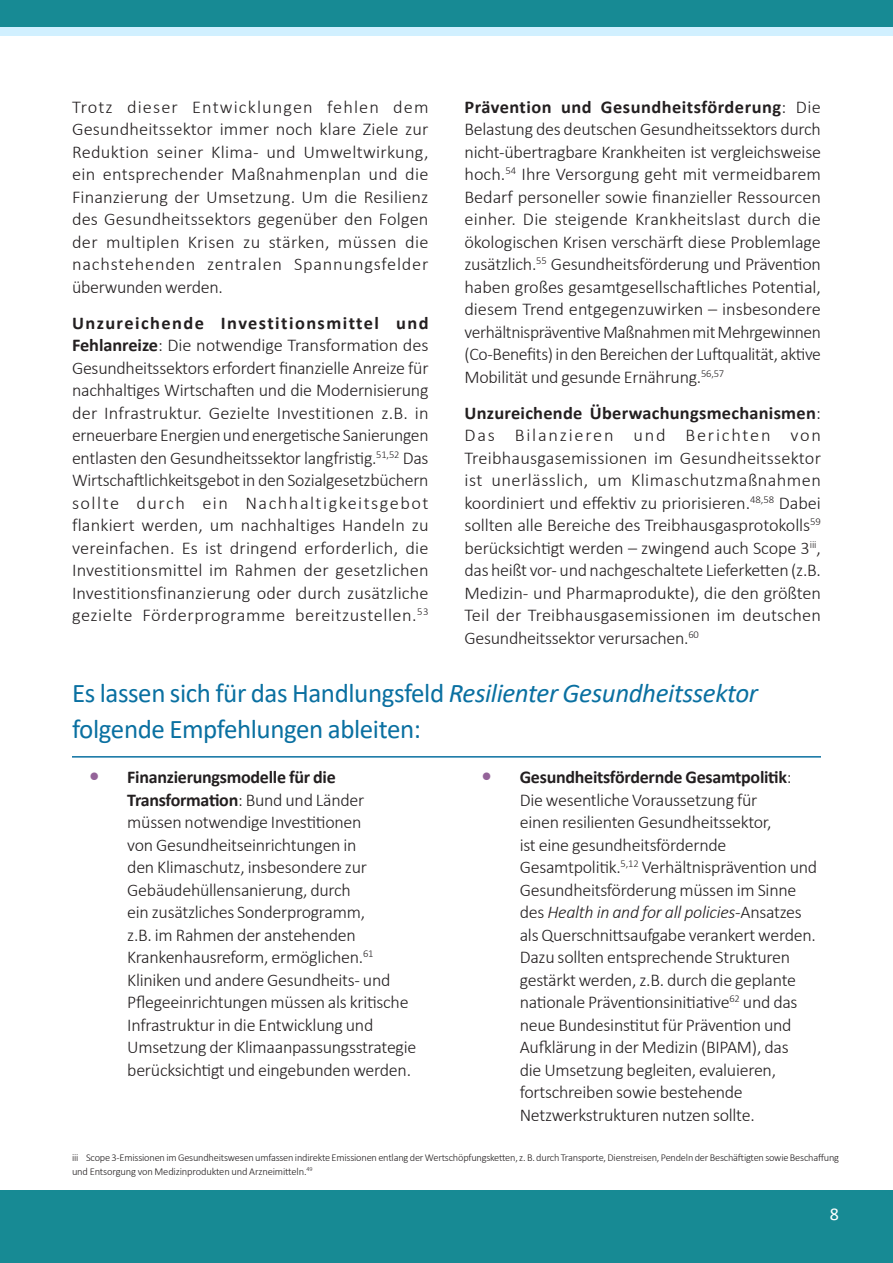
<style>
.page{position:relative;width:893px;height:1263px;background:#fff}
.page>*{position:absolute;margin:0;border:0;box-sizing:border-box;transform-origin:0 0}
.H3_Line{font:27px/36px "Calibri";letter-spacing:-.015em;color:#0a70a1}
.Body{font:300 18px/22.5px "Calibri";letter-spacing:-.015em;color:#231f20;text-align:justify}
.t1{font:18px "Calibri";color:#fff}
.Footnote{font:300 10.5px/13.5px "Calibri";letter-spacing:-.02em;color:#231f20}
.s1{font-weight:700}
.s2{font-style:italic}
.s3{font-weight:700;font-size:21px;color:#946399}
</style>
<div class="page">
<div style="left:0;top:0;width:893px;height:27px;background:#178a94"></div>
<div style="left:0;top:27px;width:893px;height:9px;background:#d1f0ff"></div>
<div style="left:0;top:1191px;width:893px;height:72px;background:#178a94"></div>
<hr style="left:72px;top:756px;width:749px;height:1px;background:#0a70a1">
<p class="Body" style="left:72px;top:95px;width:358px">Trotz dieser Entwicklungen fehlen dem Gesundheitssektor immer noch klare Ziele zur Reduktion seiner Klima- und Umweltwirkung, ein entsprechender Maßnahmenplan und die Finanzierung der Umsetzung. Um die Resilienz des Gesundheitssektors gegenüber den Folgen der multiplen Krisen zu stärken, müssen die nachstehenden zentralen Spannungsfelder überwunden werden.</p>
<p class="Body" style="left:72px;top:311px;width:358px"><span class="s1">Unzureichende Investitionsmittel und Fehlanreize</span>: Die notwendige Transformation des Gesundheitssektors erfordert finanzielle Anreize für nachhaltiges Wirtschaften und die Modernisierung der Infrastruktur. Gezielte Investitionen z.B. in erneuerbare Energien und energetische Sanierungen entlasten den Gesundheitssektor langfristig.<sup>51,52</sup> Das Wirtschaftlichkeitsgebot in den Sozialgesetzbüchern sollte durch ein Nachhaltigkeitsgebot flankiert werden, um nachhaltiges Handeln zu vereinfachen. Es ist dringend erforderlich, die Investitionsmittel im Rahmen der gesetzlichen Investitionsfinanzierung oder durch zusätzliche gezielte Förderprogramme bereitzustellen.<sup>53</sup></p>
<p class="Body" style="left:464px;top:95px;width:358px"><span class="s1">Prävention und Gesundheitsförderung</span>: Die Belastung des deutschen Gesundheitssektors durch nicht-übertragbare Krankheiten ist vergleichsweise hoch.<sup>54</sup> Ihre Versorgung geht mit vermeidbarem Bedarf personeller sowie finanzieller Ressourcen einher. Die steigende Krankheitslast durch die ökologischen Krisen verschärft diese Problemlage zusätzlich.<sup>55</sup> Gesundheitsförderung und Prävention haben großes gesamtgesellschaftliches Potential, diesem Trend entgegenzuwirken – insbesondere verhältnispräventive Maßnahmen mit Mehrgewinnen (Co-Benefits) in den Bereichen der Luftqualität, aktive Mobilität und gesunde Ernährung.<sup>56,57</sup></p>
<p class="Body" style="left:464px;top:401px;width:358px"><span class="s1">Unzureichende Überwachungsmechanismen</span>:<br>Das Bilanzieren und Berichten von Treibhausgasemissionen im Gesundheitssektor ist unerlässlich, um Klimaschutzmaßnahmen koordiniert und effektiv zu priorisieren.<sup>48,58</sup> Dabei sollten alle Bereiche des Treibhausgasprotokolls<sup>59 </sup>berücksichtigt werden – zwingend auch Scope 3<sup>iii</sup>, das heißt vor- und nachgeschaltete Lieferketten (z.B.<br>Medizin- und Pharmaprodukte), die den größten Teil der Treibhausgasemissionen im deutschen Gesundheitssektor verursachen.<sup>60</sup></p>
<p class="H3_Line" style="left:72px;top:674px;width:688px">Es lassen sich für das Handlungsfeld <span class="s2">Resilienter Gesundheitssektor </span>folgende Empfehlungen ableiten:</p>
<p class="Body" style="left:127px;top:766px;width:291px;text-align:left;text-indent:-38px"><span class="s3">•</span> <span class="s1">Finanzierungsmodelle für die Transformation</span>: Bund und Länder müssen notwendige Investitionen<br>von Gesundheitseinrichtungen in<br>den Klimaschutz, insbesondere zur Gebäudehüllensanierung, durch<br>ein zusätzliches Sonderprogramm,<br>z.B. im Rahmen der anstehenden Krankenhausreform, ermöglichen.<sup>61<br></sup>Kliniken und andere Gesundheits- und Pflegeeinrichtungen müssen als kritische Infrastruktur in die Entwicklung und Umsetzung der Klimaanpassungsstrategie berücksichtigt und eingebunden werden.</p>
<p class="Body" style="left:520px;top:766px;width:299px;text-align:left;text-indent:-38px"><span class="s3">•</span> <span class="s1">Gesundheitsfördernde Gesamtpolitik</span>:<br>Die wesentliche Voraussetzung für<br>einen resilienten Gesundheitssektor,<br>ist eine gesundheitsfördernde Gesamtpolitik.<sup>5,12</sup> Verhältnisprävention und Gesundheitsförderung müssen im Sinne des <span class="s2">Health in and for all policies</span>-Ansatzes als Querschnittsaufgabe verankert werden.<br>Dazu sollten entsprechende Strukturen gestärkt werden, z.B. durch die geplante nationale Präventionsinitiative<sup>62</sup> und das neue Bundesinstitut für Prävention und Aufklärung in der Medizin (BIPAM), das<br>die Umsetzung begleiten, evaluieren, fortschreiben sowie bestehende Netzwerkstrukturen nutzen sollte.</p>
<p class="Footnote" style="left:72px;top:1151px;width:768px">iii Scope 3-Emissionen im Gesundheitswesen umfassen indirekte Emissionen entlang der Wertschöpfungsketten, z. B. durch Transporte, Dienstreisen, Pendeln der Beschäftigten sowie Beschaffung und Entsorgung von Medizinprodukten und Arzneimitteln.<sup>49</sup></p>
<p class="t1" style="left:830px;top:1201px;width:11px">8</p>
</div>
